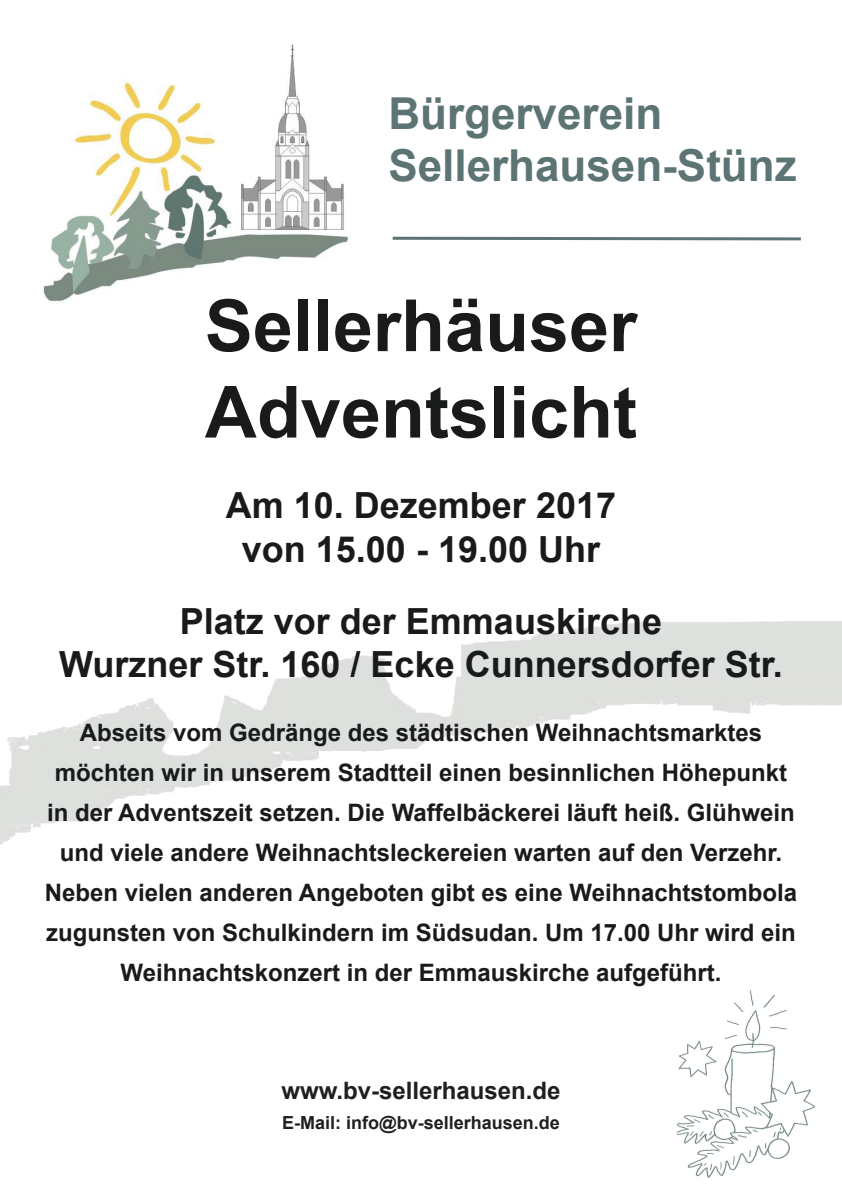
<style>
.page{position:relative;width:842px;height:1191px;background:#fff}
.page>*{position:absolute;margin:0;border:0;box-sizing:border-box;transform-origin:0 0}
.t1{font:700 72px/86.4px "Arial";color:#191b1b}
.t2{font:700 44px/52.8px "Arial";color:#5d7474}
.t3{font:700 36px/43.2px "Arial";color:#191b1b;text-align:center}
.t4{font:700 24px/40px "Arial";color:#191b1b;text-align:center}
.t5{font:700 24px "Arial";color:#1e201e}
.t6{font:700 18px "Arial";color:#1e201e}
</style>
<div class="page">
<img style="left:43px;top:44px;width:306px;height:258px">
<img style="left:0;top:621px;width:842px;height:224px">
<svg style="left:393px;top:237px;width:408px;height:3px"></svg>
<div style="left:142px;top:284px;width:209px;height:54px;background:#fff"></div>
<img style="left:677px;top:990px;width:139px;height:188px">
<h2 class="t2" style="left:388px;top:88px;width:410px">Bürgerverein<br>Sellerhausen-Stünz</h2>
<h1 class="t1" style="left:205px;top:285px;width:434px">Sellerhäuser<br>Adventslicht</h1>
<h3 class="t3" style="left:226px;top:485px;width:392px">Am 10. Dezember 2017 von 15.00 - 19.00 Uhr</h3>
<h3 class="t3" style="left:59px;top:600px;width:725px">Platz vor der Emmauskirche<br>Wurzner Str. 160 / Ecke Cunnersdorfer Str.</h3>
<p class="t4" style="left:45px;top:713px;width:754px">Abseits vom Gedränge des städtischen Weihnachtsmarktes möchten wir in unserem Stadtteil einen besinnlichen Höhepunkt in der Adventszeit setzen. Die Waffelbäckerei läuft heiß. Glühwein und viele andere Weihnachtsleckereien warten auf den Verzehr.<br>Neben vielen anderen Angeboten gibt es eine Weihnachtstombola zugunsten von Schulkindern im Südsudan. Um 17.00 Uhr wird ein Weihnachtskonzert in der Emmauskirche aufgeführt.</p>
<p class="t5" style="left:281px;top:1074px;width:281px">www.bv-sellerhausen.de</p>
<p class="t6" style="left:282px;top:1110px;width:279px">E-Mail: info@bv-sellerhausen.de</p>
</div>
